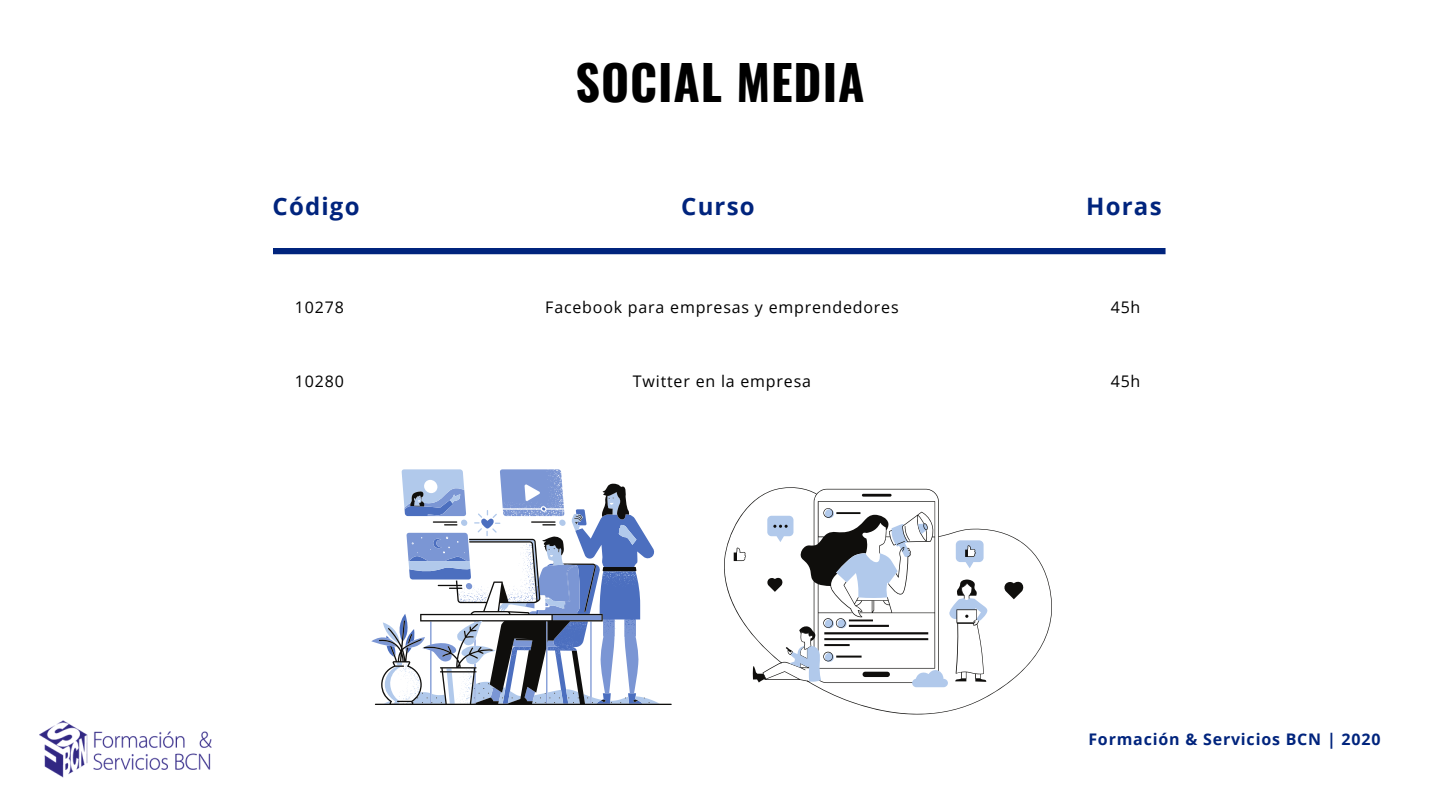
<style>
.page{position:relative;width:1440px;height:810px;background:#fff}
.page>*{position:absolute;margin:0;border:0;box-sizing:border-box;transform-origin:0 0}
.t1{font:700 48px "Oswald";letter-spacing:.02em;color:#000}
.t2{font:700 24px "Open Sans";letter-spacing:.05em;color:#00247d}
.t3{font:16px "Open Sans";letter-spacing:.05em;color:#000}
.t4{font:700 16px "Open Sans";letter-spacing:.05em;color:#00247d}
</style>
<div class="page">
<img style="left:39px;top:720px;width:173px;height:58px">
<div style="left:273px;top:248px;width:893px;height:6px;background:#00247d"></div>
<svg style="left:724px;top:487px;width:328px;height:227px"></svg>
<svg style="left:401px;top:469px;width:215px;height:15px"></svg>
<svg style="left:375px;top:484px;width:297px;height:221px"></svg>
<h1 class="t1" style="left:575px;top:45px;width:291px">SOCIAL MEDIA</h1>
<h2 class="t2" style="left:273px;top:189px;width:89px">Código</h2>
<h2 class="t2" style="left:681px;top:189px;width:75px">Curso</h2>
<h2 class="t2" style="left:1086px;top:189px;width:77px">Horas</h2>
<p class="t3" style="left:295px;top:296px;width:50px">10278</p>
<p class="t3" style="left:545px;top:296px;width:355px">Facebook para empresas y emprendedores</p>
<p class="t3" style="left:1111px;top:296px;width:31px">45h</p>
<p class="t3" style="left:295px;top:370px;width:50px">10280</p>
<p class="t3" style="left:1111px;top:370px;width:31px">45h</p>
<p class="t3" style="left:633px;top:370px;width:180px">Twitter en la empresa</p>
<p class="t4" style="left:1088px;top:728px;width:294px">Formación &amp; Servicios BCN | 2020</p>
</div>
